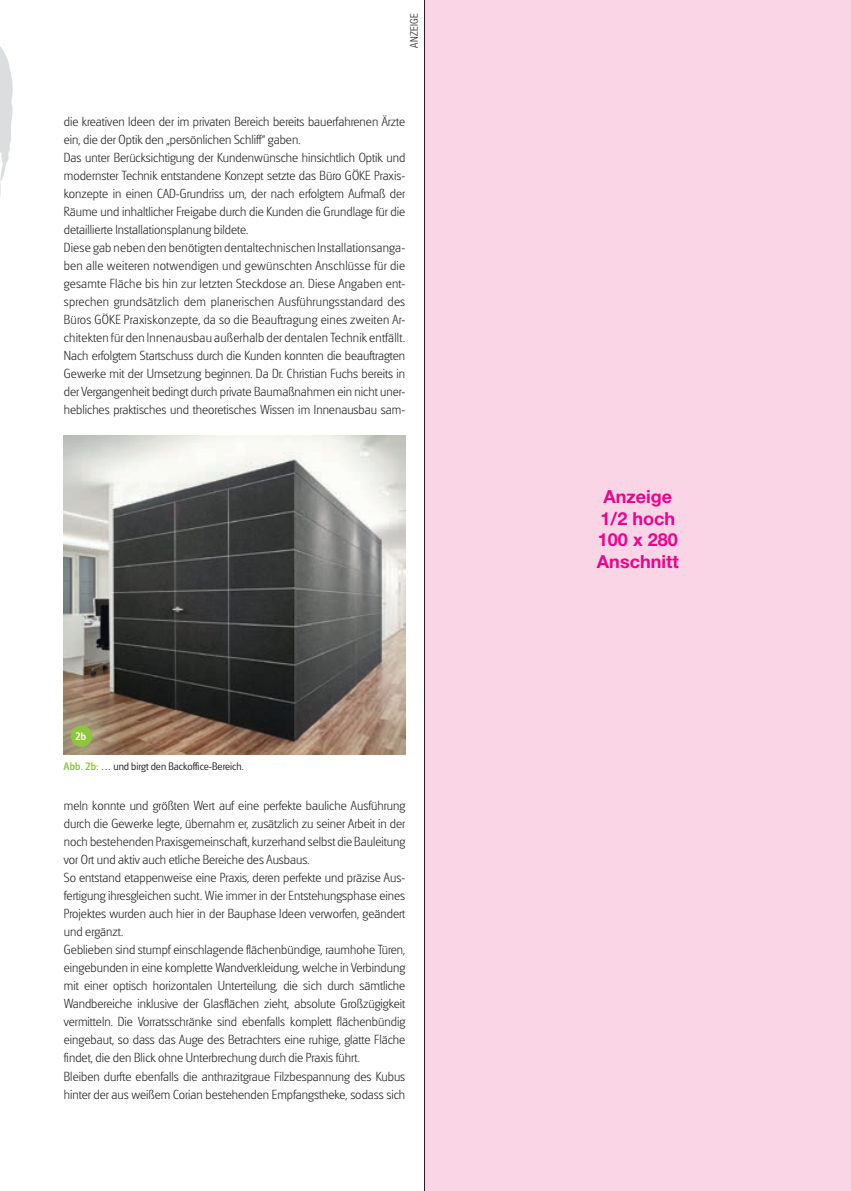
<style>
.page{position:relative;width:851px;height:1191px;background:#fff}
.page>*{position:absolute;margin:0;border:0;box-sizing:border-box;transform-origin:0 0}
.t1{font:700 18px/21.6px "Helvetica Neue";color:#ed028c;text-align:center}
.t2{font:200 12.75px/18px "Glasgow";color:#231f20}
.t3{font:300 10.5px "Glasgow";color:#231f20}
.t4{font:300 condensed 10.5px "Helvetica Neue";letter-spacing:.035em;color:#231f20}
.t5{font:500 10.5px "Glasgow";color:#fff}
.s1{font-weight:500;color:#8bc63e}
</style>
<div class="page">
<svg style="left:0;top:46px;width:13px;height:150px"></svg>
<div style="left:424px;top:0;width:426px;height:1191px;background:#fad5e5"></div>
<img style="left:64px;top:435px;width:341px;height:319px">
<div style="left:71px;top:725px;width:21px;height:22px;background:#8bc63e;border-radius:50%"></div>
<p class="t4" style="left:408px;top:48px;width:36px;rotate:-90deg">ANZEIGE</p>
<p class="t2" style="left:64px;top:112px;width:343px">die kreativen Ideen der im privaten Bereich bereits bauerfahrenen Ärzte ein, die der Optik den „persönlichen Schliff“ gaben.<br>Das unter Berücksichtigung der Kundenwünsche hinsichtlich Optik und modernster Technik entstandene Konzept setzte das Büro GÖKE Praxis&shy;konzepte in einen CAD-Grundriss um, der nach erfolgtem Aufmaß der Räume und inhaltlicher Freigabe durch die Kunden die Grundlage für die detaillierte Installationsplanung bildete.<br>Diese gab neben den benötigten dentaltechnischen Installationsanga&shy;ben alle weiteren notwendigen und gewünschten Anschlüsse für die gesamte Fläche bis hin zur letzten Steckdose an. Diese Angaben ent&shy;sprechen grundsätzlich dem planerischen Ausführungsstandard des Büros GÖKE Praxiskonzepte, da so die Beauftragung eines zweiten Ar&shy;chitekten für den Innenausbau außerhalb der dentalen Technik entfällt.<br>Nach erfolgtem Startschuss durch die Kunden konnten die beauftragten Gewerke mit der Umsetzung beginnen. Da Dr. Christian Fuchs bereits in der Vergangenheit bedingt durch private Baumaßnahmen ein nicht uner&shy;hebliches praktisches und theoretisches Wissen im Innenausbau sam-</p>
<p class="t5" style="left:75px;top:730px;width:13px">2b</p>
<p class="t3" style="left:64px;top:760px;width:181px"><span class="s1">Abb. 2b:</span> … und birgt den Backoffice-Bereich.</p>
<p class="t2" style="left:64px;top:796px;width:343px">meln konnte und größten Wert auf eine perfekte bauliche Ausführung durch die Gewerke legte, übernahm er, zusätzlich zu seiner Arbeit in der noch bestehenden Praxisgemeinschaft, kurzerhand selbst die Bauleitung vor Ort und aktiv auch etliche Bereiche des Ausbaus.<br>So entstand etappenweise eine Praxis, deren perfekte und präzise Aus&shy;fertigung ihresgleichen sucht. Wie immer in der Entstehungsphase eines Projektes wurden auch hier in der Bauphase Ideen verworfen, geändert und ergänzt.<br>Geblieben sind stumpf einschlagende flächenbündige, raumhohe Türen, eingebunden in eine komplette Wandverkleidung, welche in Verbindung mit einer optisch horizontalen Unterteilung, die sich durch sämtliche Wandbereiche inklusive der Glasflächen zieht, absolute Großzügigkeit vermitteln. Die Vorratsschränke sind ebenfalls komplett flächenbündig eingebaut, so dass das Auge des Betrachters eine ruhige, glatte Fläche findet, die den Blick ohne Unterbrechung durch die Praxis führt.<br>Bleiben durfte ebenfalls die anthrazitgraue Filzbespannung des Kubus hinter der aus weißem Corian bestehenden Empfangstheke, sodass sich</p>
<h1 class="t1" style="left:597px;top:485px;width:83px">Anzeige<br>1/2 hoch<br>100 x 280<br>Anschnitt</h1>
</div>
